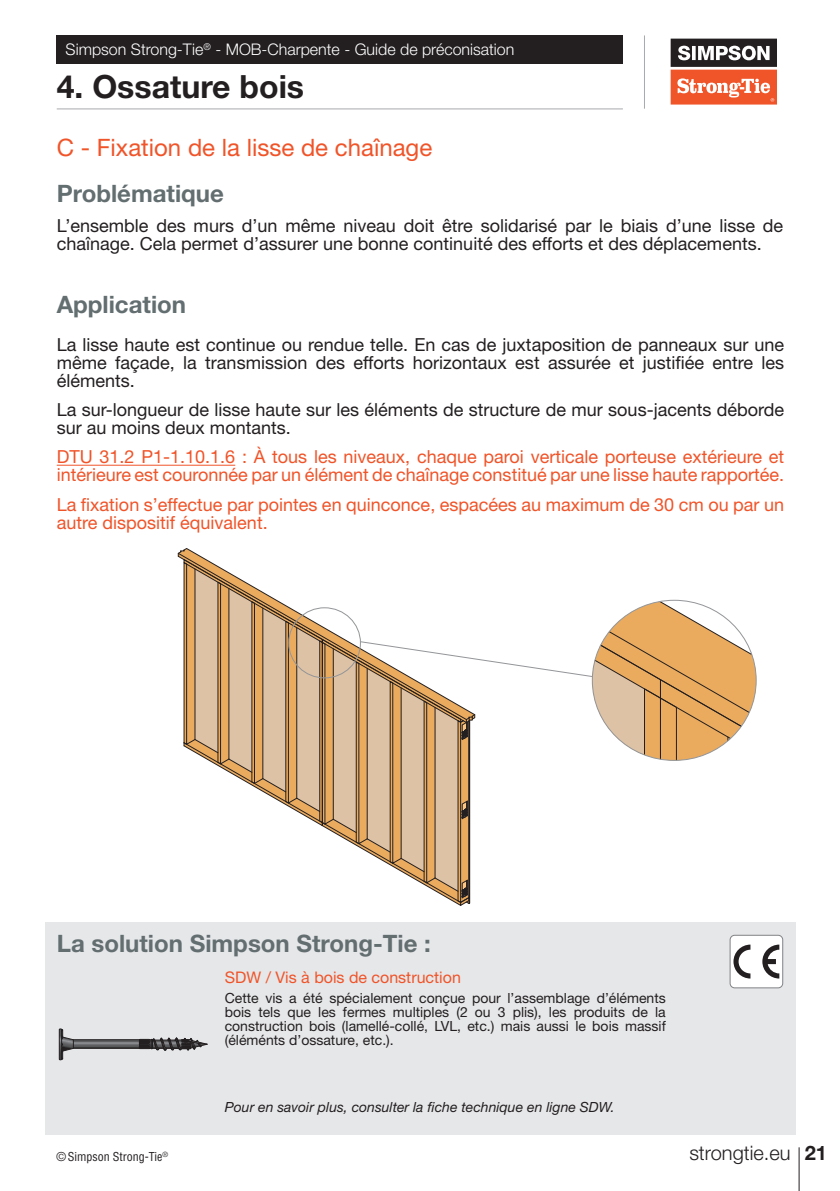
<style>
.page{position:relative;width:840px;height:1191px;background:#fff}
.page>*{position:absolute;margin:0;border:0;box-sizing:border-box;transform-origin:0 0}
.t1{font:700 32px "Helvetica Neue LT Std";color:#231f20}
.t2{font:700 24px "Helvetica Neue LT Std";color:#636e71}
.t3{font:24px "Helvetica Neue LT Std";color:#f05429}
.t4{font:300 20px "Helvetica Neue LT Std";color:#231f20}
.t5{font:18px/18px "Helvetica Neue LT Std";color:#231f20}
.t6{font:18px/18px "Helvetica Neue LT Std";color:#f05429}
.t7{font:300 16px "Helvetica Neue LT Std";color:#fff}
.t8{font:16px "Helvetica Neue LT Std";color:#f05429}
.t9{font:14px/14px "Helvetica Neue LT Std";color:#231f20;text-align:justify}
.t10{font:italic 14px "Helvetica Neue LT Std";color:#231f20}
.t11{font:condensed 12px "Helvetica LT Std";color:#231f20}
.s1{font-weight:700}
</style>
<div class="page">
<hr style="left:798px;top:1147px;width:1px;height:44px;background:#231f20">
<svg style="left:670px;top:39px;width:106px;height:66px"></svg>
<hr style="left:57px;top:109px;width:565px;height:1px;background:#a8a9ad">
<hr style="left:643px;top:35px;width:1px;height:74px;background:#a8a9ad">
<div style="left:57px;top:35px;width:565px;height:29px;background:#231f20"></div>
<div style="left:45px;top:922px;width:750px;height:212px;background:#e6e7e9"></div>
<hr style="left:57px;top:465px;width:178px;height:1px;background:#f05429">
<div style="left:729px;top:935px;width:53px;height:52px;background:#fff;border-radius:5px"></div>
<svg style="left:733px;top:944px;width:45px;height:34px"></svg>
<div style="left:729px;top:934px;width:53px;height:54px;border:1px solid #808285;border-radius:5px"></div>
<svg style="left:59px;top:1028px;width:148px;height:32px"></svg>
<svg style="left:178px;top:549px;width:577px;height:357px"></svg>
<p class="t7" style="left:66px;top:40px;width:450px">Simpson Strong-Tie<sup>®</sup> - MOB-Charpente - Guide de préconisation</p>
<h1 class="t1" style="left:57px;top:67px;width:249px">4. Ossature bois</h1>
<h2 class="t3" style="left:57px;top:133px;width:377px">C - Fixation de la lisse de chaînage</h2>
<h2 class="t2" style="left:57px;top:179px;width:169px">Problématique</h2>
<p class="t5" style="left:57px;top:216px;width:727px">L’ensemble des murs d’un même niveau doit être solidarisé par le biais d’une lisse de chaînage. Cela permet d’assurer une bonne continuité des efforts et des déplacements.</p>
<h2 class="t2" style="left:57px;top:289px;width:131px">Application</h2>
<p class="t5" style="left:57px;top:335px;width:728px;text-align:justify">La lisse haute est continue ou rendue telle. En cas de juxtaposition de panneaux sur une même façade, la transmission des efforts horizontaux est assurée et justifiée entre les éléments.</p>
<p class="t5" style="left:57px;top:400px;width:728px">La sur-longueur de lisse haute sur les éléments de structure de mur sous-jacents déborde sur au moins deux montants.</p>
<p class="t6" style="left:57px;top:448px;width:728px">DTU 31.2 P1-1.10.1.6 : À tous les niveaux, chaque paroi verticale porteuse extérieure et intérieure est couronnée par un élément de chaînage constitué par une lisse haute rapportée.</p>
<p class="t6" style="left:57px;top:495px;width:728px">La fixation s’effectue par pointes en quinconce, espacées au maximum de 30 cm ou par un autre dispositif équivalent.</p>
<h2 class="t2" style="left:57px;top:928px;width:375px">La solution Simpson Strong-Tie :</h2>
<p class="t8" style="left:225px;top:967px;width:237px">SDW / Vis à bois de construction</p>
<p class="t9" style="left:225px;top:990px;width:442px">Cette vis a été spécialement conçue pour l’assemblage d’éléments bois tels que les fermes multiples (2 ou 3 plis), les produits de la construction bois (lamellé-collé, LVL, etc.) mais aussi le bois massif (éléménts d’ossature, etc.).</p>
<p class="t11" style="left:56px;top:1149px;width:113px">© Simpson Strong-Tie<sup>®</sup></p>
<p class="t10" style="left:225px;top:1098px;width:391px">Pour en savoir plus, consulter la fiche technique en ligne SDW.</p>
<p class="t4" style="left:689px;top:1140px;width:139px">strongtie.eu <span class="s1">21</span></p>
</div>
